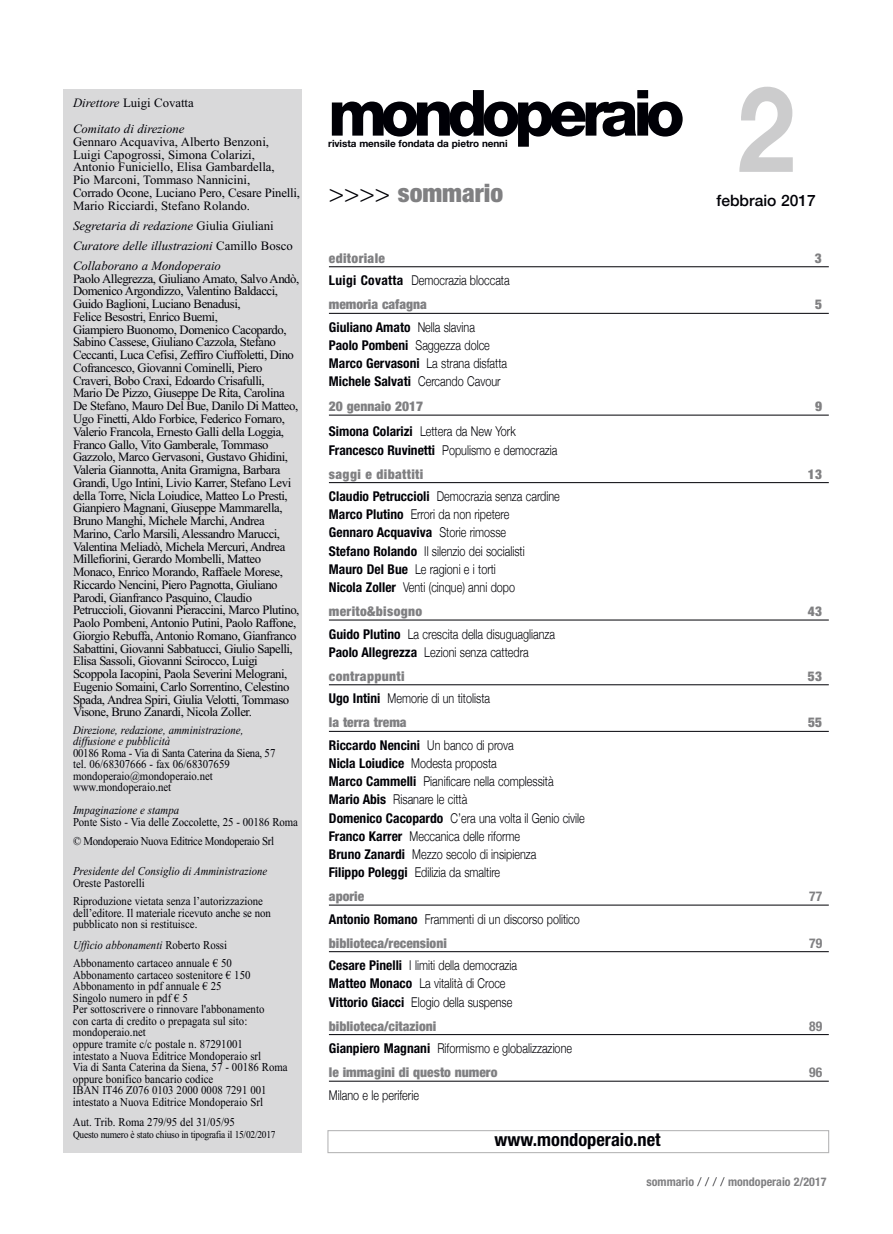
<style>
.page{position:relative;width:893px;height:1234px;background:#fff}
.page>*{position:absolute;margin:0;border:0;box-sizing:border-box;transform-origin:0 0}
.t1{font:800 63.75px "Helvetica Neue";letter-spacing:-.095em;color:#000006}
.t2{font:900 condensed 25.5px "Helvetica Neue";color:#808082}
.t3{font:700 condensed 18.15px "Helvetica Neue";color:#000006}
.t4{font:500 15.6px "Helvetica Neue";color:#000006}
.t5{font:300 13.5px/18.1px "Helvetica Neue";color:#000006;scale:.8 1}
.t6{font:900 condensed 13.5px "Helvetica Neue";letter-spacing:.025em;color:#808082}
.t7{font:900 condensed 13.5px "Helvetica Neue";color:#808082}
.t8{font:700 condensed 13.5px "Helvetica Neue";color:#808082}
.t9{font:12.75px/12.8px "Times New Roman";letter-spacing:-.035em;color:#000006}
.t10{font:12.75px/12.8px "Times New Roman";color:#000006}
.t11{font:italic 12.75px/20.1px "Times New Roman";color:#000006}
.t12{font:12px/11.6px "Times New Roman";color:#000006;scale:.9 1}
.t13{font:italic 12px/11.6px "Times New Roman";color:#000006;scale:.9 1}
.t14{font:12px "Times New Roman";letter-spacing:-.03em;color:#000006;scale:.9 1}
.t15{font:700 condensed 12px "Helvetica Neue";color:#808082}
.t16{font:10.5px "Times New Roman";letter-spacing:-.025em;color:#000006;scale:.9 1}
.t17{font:700 9.9px "Helvetica Neue";letter-spacing:-.005em;color:#000006}
.s1{font-weight:700;font-size:119.25px;color:#cccccd}
.s2{font-style:normal}
.s3{font-style:italic}
.s4{font-weight:300;font-stretch:normal;color:#000006}
.s5{font-weight:700;font-stretch:condensed}
.s6{font-weight:900;font-stretch:condensed;color:#808082}
</style>
<div class="page">
<div style="left:64px;top:89px;width:238px;height:1063px;background:#d9d9da"></div>
<div style="left:327px;top:1129px;width:502px;height:23px;border:1px solid #b3b3b4"></div>
<hr style="left:329px;top:266px;width:500px;height:1px;background:#000006">
<hr style="left:329px;top:313px;width:500px;height:1px;background:#000006">
<hr style="left:329px;top:415px;width:500px;height:1px;background:#000006">
<hr style="left:329px;top:482px;width:500px;height:1px;background:#000006">
<hr style="left:329px;top:619px;width:500px;height:1px;background:#000006">
<hr style="left:329px;top:684px;width:500px;height:1px;background:#000006">
<hr style="left:329px;top:731px;width:500px;height:1px;background:#000006">
<hr style="left:329px;top:904px;width:500px;height:1px;background:#000006">
<hr style="left:329px;top:951px;width:500px;height:1px;background:#000006">
<hr style="left:329px;top:1034px;width:500px;height:1px;background:#000006">
<hr style="left:329px;top:1080px;width:500px;height:1px;background:#000006">
<p class="t1" style="left:328px;top:90px;width:468px">mondoperaio <span class="s1">2</span></p>
<p class="t11" style="left:73px;top:90px;width:122px;line-height:25.5px">Direttore <span class="s2">Luigi Covatta<br></span>Comitato di direzione</p>
<p class="t10" style="left:73px;top:135px;width:229px">Gennaro Acquaviva, Alberto Benzoni,<br>Luigi Capogrossi, Simona Colarizi,<br>Antonio Funiciello, Elisa Gambardella,<br>Pio Marconi, Tommaso Nannicini,<br>Corrado Ocone, Luciano Pero, Cesare Pinelli, Mario Ricciardi, Stefano Rolando.</p>
<p class="t11" style="left:73px;top:215px;width:221px">Segretaria di redazione <span class="s2">Giulia Giuliani<br></span>Curatore delle illustrazioni <span class="s2">Camillo Bosco<br></span>Collaborano a Mondoperaio</p>
<p class="t9" style="left:73px;top:272px;width:228px">Paolo Allegrezza, Giuliano Amato, Salvo Andò, Domenico Argondizzo, Valentino Baldacci, Guido Baglioni, Luciano Benadusi,<br>Felice Besostri, Enrico Buemi,<br>Giampiero Buonomo, Domenico Cacopardo, Sabino Cassese, Giuliano Cazzola, Stefano Ceccanti, Luca Cefisi, Zeffiro Ciuffoletti, Dino Cofrancesco, Giovanni Cominelli, Piero Craveri, Bobo Craxi, Edoardo Crisafulli,<br>Mario De Pizzo, Giuseppe De Rita, Carolina De Stefano, Mauro Del Bue, Danilo Di Matteo, Ugo Finetti, Aldo Forbice, Federico Fornaro, Valerio Francola, Ernesto Galli della Loggia, Franco Gallo, Vito Gamberale, Tommaso Gazzolo, Marco Gervasoni, Gustavo Ghidini, Valeria Giannotta, Anita Gramigna, Barbara Grandi, Ugo Intini, Livio Karrer, Stefano Levi della Torre, Nicla Loiudice, Matteo Lo Presti, Gianpiero Magnani, Giuseppe Mammarella, Bruno Manghi, Michele Marchi, Andrea Marino, Carlo Marsili, Alessandro Marucci, Valentina Meliadò, Michela Mercuri, Andrea Millefiorini, Gerardo Mombelli, Matteo Monaco, Enrico Morando, Raffaele Morese, Riccardo Nencini, Piero Pagnotta, Giuliano Parodi, Gianfranco Pasquino, Claudio Petruccioli, Giovanni Pieraccini, Marco Plutino, Paolo Pombeni, Antonio Putini, Paolo Raffone, Giorgio Rebuffa, Antonio Romano, Gianfranco Sabattini, Giovanni Sabbatucci, Giulio Sapelli, Elisa Sassoli, Giovanni Scirocco, Luigi Scoppola Iacopini, Paola Severini Melograni, Eugenio Somaini, Carlo Sorrentino, Celestino Spada, Andrea Spiri, Giulia Velotti, Tommaso Visone, Bruno Zanardi, Nicola Zoller.</p>
<p class="t12" style="left:73px;top:723px;width:226px"><span class="s3">Direzione, redazione, amministrazione, diffusione e pubblicità<br></span>00186 Roma - Via di Santa Caterina da Siena, 57 tel. 06/68307666 - fax 06/68307659 mondoperaio@mondoperaio.net www.mondoperaio.net</p>
<p class="t12" style="left:73px;top:804px;width:252px"><span class="s3">Impaginazione e stampa<br></span>Ponte Sisto - Via delle Zoccolette, 25 - 00186 Roma</p>
<p class="t14" style="left:73px;top:833px;width:225px">© Mondoperaio Nuova Editrice Mondoperaio Srl</p>
<p class="t13" style="left:73px;top:865px;width:217px">Presidente del Consiglio di Amministrazione<br><span class="s2">Oreste Pastorelli</span></p>
<p class="t12" style="left:73px;top:895px;width:221px">Riproduzione vietata senza l’autorizzazione dell’editore. Il materiale ricevuto anche se non pubblicato non si restituisce.</p>
<p class="t12" style="left:73px;top:934px;width:178px;line-height:18.6px"><span class="s3">Ufficio abbonamenti</span> Roberto Rossi<br>Abbonamento cartaceo annuale € 50</p>
<p class="t12" style="left:73px;top:968px;width:240px">Abbonamento cartaceo sostenitore € 150<br>Abbonamento in pdf annuale € 25<br>Singolo numero in pdf € 5<br>Per sottoscrivere o rinnovare l'abbonamento<br>con carta di credito o prepagata sul sito: mondoperaio.net<br>oppure tramite c/c postale n. 87291001<br>intestato a Nuova Editrice Mondoperaio srl<br>Via di Santa Caterina da Siena, 57 - 00186 Roma oppure bonifico bancario codice<br>IBAN IT46 Z076 0103 2000 0008 7291 001 intestato a Nuova Editrice Mondoperaio Srl</p>
<p class="t12" style="left:73px;top:1115px;width:181px">Aut. Trib. Roma 279/95 del 31/05/95</p>
<p class="t16" style="left:73px;top:1128px;width:227px">Questo numero è stato chiuso in tipografia il 15/02/2017</p>
<p class="t3" style="left:495px;top:1123px;width:168px">www.mondoperaio.net</p>
<p class="t17" style="left:328px;top:137px;width:181px">rivista mensile fondata da pietro nenni</p>
<p class="t2" style="left:329px;top:172px;width:176px"><span class="s4">&gt;&gt;&gt;&gt;</span> sommario</p>
<p class="t4" style="left:716px;top:190px;width:101px">febbraio 2017</p>
<p class="t6" style="left:329px;top:253px;width:58px">editoriale</p>
<p class="t6" style="left:815px;top:253px;width:9px">3</p>
<p class="t5" style="left:329px;top:268px;width:228px;line-height:24.2px"><span class="s5">Luigi Covatta</span> Democrazia bloccata <span class="s6">memoria cafagna</span></p>
<p class="t6" style="left:815px;top:300px;width:9px">5</p>
<p class="t5" style="left:329px;top:317px;width:224px"><span class="s5">Giuliano Amato</span> Nella slavina<br><span class="s5">Paolo Pombeni</span> Saggezza dolce<br><span class="s5">Marco Gervasoni</span> La strana disfatta<br><span class="s5">Michele Salvati</span> Cercando Cavour</p>
<p class="t7" style="left:329px;top:401px;width:96px">20 gennaio 2017</p>
<p class="t6" style="left:815px;top:401px;width:9px">9</p>
<p class="t5" style="left:329px;top:422px;width:287px"><span class="s5">Simona Colarizi</span> Lettera da New York<br><span class="s5">Francesco Ruvinetti</span> Populismo e democrazia</p>
<p class="t6" style="left:329px;top:469px;width:96px">saggi e dibattiti</p>
<p class="t6" style="left:808px;top:469px;width:16px">13</p>
<p class="t5" style="left:329px;top:487px;width:290px"><span class="s5">Claudio Petruccioli</span> Democrazia senza cardine <span class="s5">Marco Plutino</span> Errori da non ripetere<br><span class="s5">Gennaro Acquaviva</span> Storie rimosse<br><span class="s5">Stefano Rolando</span> Il silenzio dei socialisti <span class="s5">Mauro Del Bue</span> Le ragioni e i torti<br><span class="s5">Nicola Zoller</span> Venti (cinque) anni dopo</p>
<p class="t6" style="left:329px;top:606px;width:95px">merito&amp;bisogno</p>
<p class="t6" style="left:808px;top:606px;width:16px">43</p>
<p class="t5" style="left:329px;top:624px;width:284px"><span class="s5">Guido Plutino</span> La crescita della disuguaglianza<br><span class="s5">Paolo Allegrezza</span> Lezioni senza cattedra</p>
<p class="t6" style="left:329px;top:671px;width:77px">contrappunti</p>
<p class="t6" style="left:808px;top:671px;width:16px">53</p>
<p class="t5" style="left:329px;top:686px;width:203px;line-height:24.2px"><span class="s5">Ugo Intini</span> Memorie di un titolista <span class="s6">la terra trema</span></p>
<p class="t6" style="left:808px;top:717px;width:16px">55</p>
<p class="t5" style="left:329px;top:735px;width:321px"><span class="s5">Riccardo Nencini</span> Un banco di prova<br><span class="s5">Nicla Loiudice</span> Modesta proposta<br><span class="s5">Marco Cammelli</span> Pianificare nella complessità <span class="s5">Mario Abis</span> Risanare le città<br><span class="s5">Domenico Cacopardo</span> C’era una volta il Genio civile <span class="s5">Franco Karrer</span> Meccanica delle riforme<br><span class="s5">Bruno Zanardi</span> Mezzo secolo di insipienza<br><span class="s5">Filippo Poleggi</span> Edilizia da smaltire</p>
<p class="t6" style="left:329px;top:891px;width:37px">aporie</p>
<p class="t8" style="left:809px;top:891px;width:14px">77</p>
<p class="t5" style="left:329px;top:906px;width:315px;line-height:24.2px"><span class="s5">Antonio Romano</span> Frammenti di un discorso politico <span class="s6">biblioteca/recensioni</span></p>
<p class="t8" style="left:809px;top:937px;width:14px">79</p>
<p class="t5" style="left:329px;top:955px;width:237px"><span class="s5">Cesare Pinelli</span> I limiti della democrazia<br><span class="s5">Matteo Monaco</span> La vitalità di Croce<br><span class="s5">Vittorio Giacci</span> Elogio della suspense</p>
<p class="t7" style="left:329px;top:1020px;width:109px">biblioteca/citazioni</p>
<p class="t8" style="left:809px;top:1020px;width:14px">89</p>
<p class="t5" style="left:329px;top:1035px;width:305px;line-height:24.2px"><span class="s5">Gianpiero Magnani</span> Riformismo e globalizzazione <span class="s6">le immagini di questo numero</span></p>
<p class="t8" style="left:809px;top:1067px;width:14px">96</p>
<p class="t5" style="left:329px;top:1085px;width:114px">Milano e le periferie</p>
<p class="t15" style="left:646px;top:1171px;width:182px">sommario <span class="s4">/ / / /</span> mondoperaio 2/2017</p>
</div>
